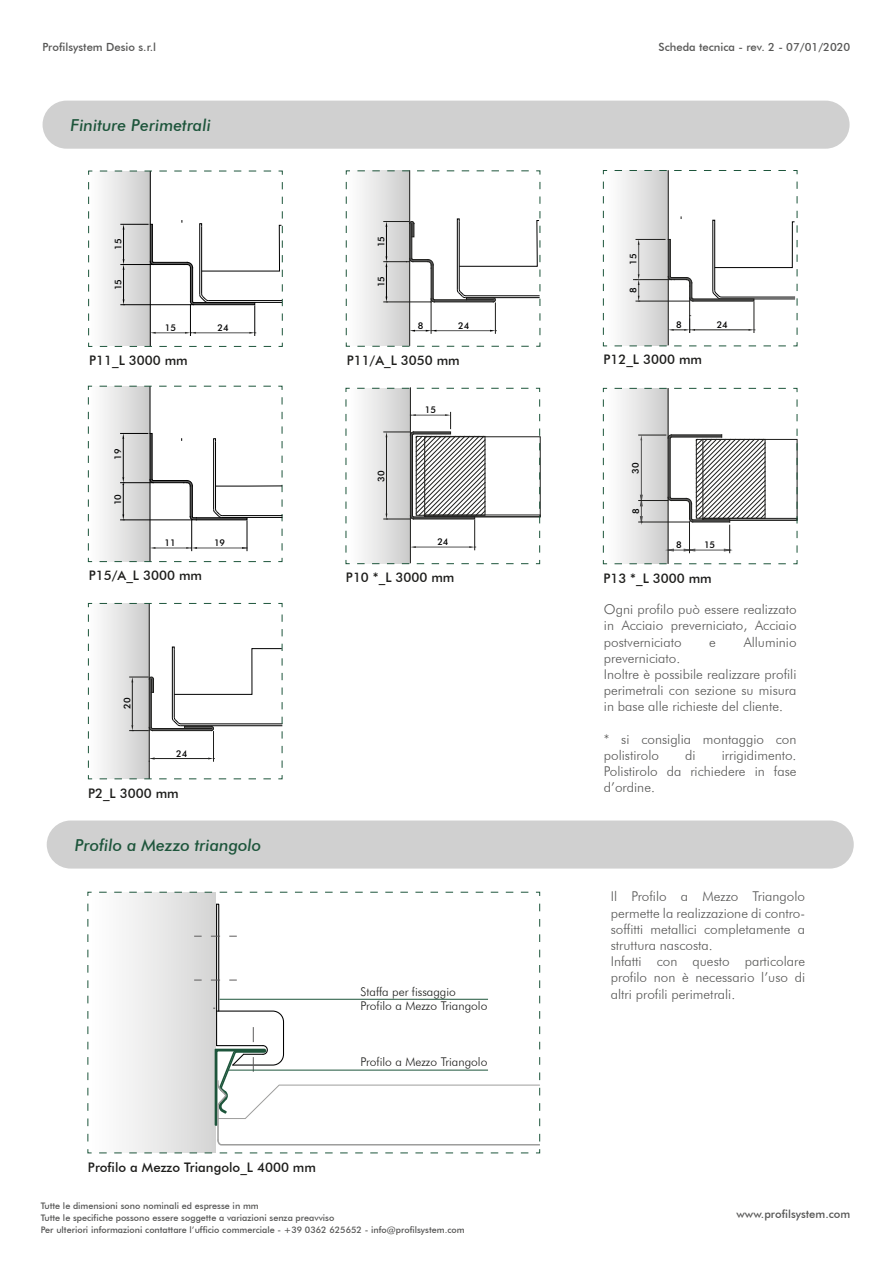
<style>
.page{position:relative;width:893px;height:1263px;background:#fff}
.page>*{position:absolute;margin:0;border:0;box-sizing:border-box;transform-origin:0 0}
.t1{font:italic 500 16.5px "Futura BT";color:#1d553b}
.t2{font:300 13.5px/16.2px "Futura BT";color:#575756}
.t3{font:500 13.2px "Futura BT";color:#1d1d1b}
.t4{font:300 12px/14.4px "Futura BT";color:#1d1d1b}
.t5{font:500 11.25px "Futura BT";color:#575756}
.t6{font:500 9.3px "Futura BT";color:#000101}
.t7{font:500 9px/12px "Futura BT";color:#575756}
</style>
<div class="page">
<div style="left:43px;top:101px;width:807px;height:48px;background:#d0d0d0;border-radius:24px"></div>
<div style="left:47px;top:820px;width:807px;height:48px;background:#d0d0d0;border-radius:24px"></div>
<svg style="left:87px;top:891px;width:454px;height:263px"></svg>
<hr style="left:228px;top:1070px;width:260px;height:1px;background:#1d553b">
<hr style="left:220px;top:999px;width:268px;height:1px;background:#1d553b">
<svg style="left:88px;top:170px;width:195px;height:177px"></svg>
<svg style="left:345px;top:170px;width:196px;height:177px"></svg>
<svg style="left:602px;top:170px;width:196px;height:177px"></svg>
<svg style="left:87px;top:385px;width:196px;height:177px"></svg>
<hr style="left:215px;top:441px;width:1px;height:68px;background:#000101">
<div style="left:425px;top:515px;width:115px;height:2px;border:1px solid #1d1d1b"></div>
<div style="left:349px;top:388px;width:61px;height:175px;background:linear-gradient(to right,#fff,#cccccb)"></div>
<hr style="left:416px;top:547px;width:53px;height:1px;background:#515151">
<svg style="left:469px;top:546px;width:7px;height:2px"></svg>
<hr style="left:474px;top:520px;width:1px;height:30px;background:#1d1d1b">
<hr style="left:410px;top:388px;width:1px;height:174px;background:#1d1d1b">
<svg style="left:384px;top:412px;width:101px;height:108px"></svg>
<svg style="left:345px;top:559px;width:183px;height:6px"></svg>
<svg style="left:345px;top:387px;width:6px;height:166px"></svg>
<svg style="left:357px;top:387px;width:184px;height:6px"></svg>
<svg style="left:535px;top:399px;width:6px;height:166px"></svg>
<div style="left:703px;top:518px;width:94px;height:2px;border:1px solid #1d1d1b"></div>
<div style="left:607px;top:389px;width:61px;height:174px;background:linear-gradient(to right,#fff,#ccc)"></div>
<hr style="left:668px;top:389px;width:1px;height:174px;background:#1d1d1b">
<svg style="left:639px;top:435px;width:126px;height:118px"></svg>
<svg style="left:602px;top:559px;width:184px;height:6px"></svg>
<svg style="left:602px;top:387px;width:6px;height:166px"></svg>
<svg style="left:615px;top:387px;width:183px;height:6px"></svg>
<svg style="left:792px;top:399px;width:6px;height:166px"></svg>
<svg style="left:87px;top:602px;width:196px;height:178px"></svg>
<p class="t5" style="left:43px;top:40px;width:115px">Profilsystem Desio s.r.l</p>
<p class="t5" style="left:658px;top:40px;width:193px">Scheda tecnica - rev. 2 - 07/01/2020</p>
<p class="t1" style="left:71px;top:115px;width:142px">Finiture Perimetrali</p>
<p class="t6" style="left:113px;top:250px;width:13px;rotate:-90deg">15</p>
<p class="t6" style="left:113px;top:290px;width:13px;rotate:-90deg">15</p>
<p class="t6" style="left:165px;top:322px;width:13px">15</p>
<p class="t6" style="left:217px;top:322px;width:13px">24</p>
<p class="t3" style="left:89px;top:352px;width:100px">P11_L 3000 mm</p>
<p class="t6" style="left:112px;top:460px;width:13px;rotate:-90deg">19</p>
<p class="t6" style="left:112px;top:505px;width:13px;rotate:-90deg">10</p>
<p class="t6" style="left:165px;top:537px;width:13px">11</p>
<p class="t6" style="left:214px;top:537px;width:13px">19</p>
<p class="t3" style="left:89px;top:567px;width:115px">P15/A_L 3000 mm</p>
<p class="t6" style="left:121px;top:709px;width:13px;rotate:-90deg">20</p>
<p class="t6" style="left:176px;top:748px;width:13px">24</p>
<p class="t3" style="left:88px;top:785px;width:92px">P2_L 3000 mm</p>
<p class="t1" style="left:75px;top:835px;width:188px">Profilo a Mezzo triangolo</p>
<p class="t6" style="left:375px;top:247px;width:13px;rotate:-90deg">15</p>
<p class="t6" style="left:375px;top:287px;width:13px;rotate:-90deg">15</p>
<p class="t6" style="left:418px;top:320px;width:7px">8</p>
<p class="t6" style="left:458px;top:320px;width:13px">24</p>
<p class="t3" style="left:347px;top:352px;width:115px">P11/A_L 3050 mm</p>
<p class="t6" style="left:376px;top:482px;width:13px;rotate:-90deg">30</p>
<p class="t6" style="left:425px;top:404px;width:13px">15</p>
<p class="t6" style="left:437px;top:536px;width:13px">24</p>
<p class="t3" style="left:346px;top:569px;width:110px">P10 *_L 3000 mm</p>
<p class="t3" style="left:88px;top:1159px;width:230px">Profilo a Mezzo Triangolo_L 4000 mm</p>
<p class="t4" style="left:361px;top:984px;width:128px">Staffa per fissaggio<br>Profilo a Mezzo Triangolo</p>
<p class="t4" style="left:361px;top:1055px;width:128px">Profilo a Mezzo Triangolo</p>
<p class="t6" style="left:628px;top:265px;width:13px;rotate:-90deg">15</p>
<p class="t6" style="left:628px;top:293px;width:7px;rotate:-90deg">8</p>
<p class="t6" style="left:676px;top:319px;width:7px">8</p>
<p class="t6" style="left:717px;top:319px;width:13px">24</p>
<p class="t3" style="left:603px;top:351px;width:100px">P12_L 3000 mm</p>
<p class="t6" style="left:630px;top:474px;width:13px;rotate:-90deg">30</p>
<p class="t6" style="left:630px;top:514px;width:7px;rotate:-90deg">8</p>
<p class="t6" style="left:676px;top:539px;width:7px">8</p>
<p class="t6" style="left:704px;top:539px;width:13px">15</p>
<p class="t3" style="left:603px;top:570px;width:110px">P13 *_L 3000 mm</p>
<p class="t2" style="left:604px;top:601px;width:194px;text-align:justify">Ogni profilo può essere realizzato in Acciaio preverniciato, Acciaio postverniciato</p>
<p class="t2" style="left:709px;top:634px;width:8px">e</p>
<p class="t2" style="left:744px;top:634px;width:54px">Alluminio</p>
<p class="t2" style="left:604px;top:650px;width:194px">preverniciato.<br>Inoltre è possibile realizzare profili perimetrali con sezione su misura in base alle richieste del cliente.</p>
<p class="t2" style="left:604px;top:731px;width:194px">* si consiglia montaggio con polistirolo</p>
<p class="t2" style="left:604px;top:747px;width:194px;text-align:justify;text-indent:118px">irrigidimento.<br>Polistirolo da richiedere in fase d’ordine.</p>
<p class="t2" style="left:685px;top:747px;width:12px">di</p>
<p class="t2" style="left:611px;top:888px;width:196px">Il Profilo a Mezzo Triangolo permette la realizzazione di contro&shy;soffitti metallici completamente a struttura nascosta.<br>Infatti con questo particolare profilo non è necessario l’uso di altri profili perimetrali.</p>
<p class="t7" style="left:41px;top:1199px;width:425px">Tutte le dimensioni sono nominali ed espresse in mm<br>Tutte le specifiche possono essere soggette a variazioni senza preavviso<br>Per ulteriori informazioni contattare l’ufficio commerciale - +39 0362 625652 - info@profilsystem.com</p>
<p class="t5" style="left:736px;top:1207px;width:115px">www.profilsystem.com</p>
</div>
